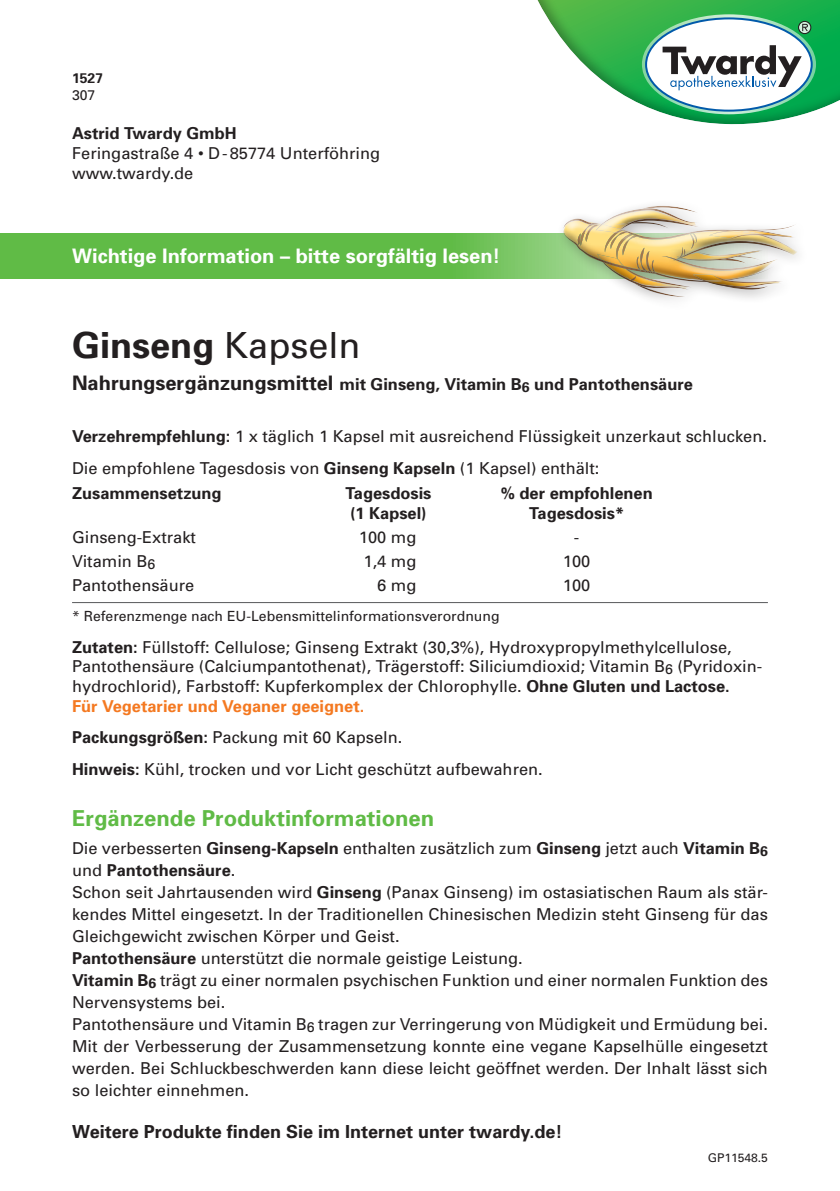
<style>
.page{position:relative;width:840px;height:1191px;background:#fff}
.page>*{position:absolute;margin:0;border:0;box-sizing:border-box;transform-origin:0 0}
.t1{font:700 36px "Univers";color:#231f20}
.t2{font:700 22px "Univers";color:#60bb46}
.t3{font:700 20px "Univers";color:#fff}
.t4{font:700 18px "Univers";color:#231f20}
.t5{font:16.4px/22px "Univers";color:#231f20}
.t6{font:700 16.4px "Univers";color:#231f20}
.t7{font:14px "Univers";color:#231f20}
.t8{font:700 14px "Univers";color:#231f20}
.t9{font:12px "Univers";color:#231f20}
.s1{font-weight:400}
.s2{font-size:20px}
.s3{font-weight:700}
.s4{font-weight:700;color:#f47921}
</style>
<div class="page">
<svg style="left:0;top:233px;width:552px;height:46px;background:#64bc4a"></svg>
<svg style="left:537px;top:0;width:302px;height:125px"></svg>
<hr style="left:72px;top:602px;width:695px;height:1px;background:#57585a">
<img style="left:557px;top:207px;width:241px;height:93px">
<p class="t8" style="left:72px;top:70px;width:33px">1527</p>
<p class="t7" style="left:72px;top:87px;width:25px">307</p>
<p class="t6" style="left:72px;top:123px;width:166px">Astrid Twardy GmbH</p>
<p class="t5" style="left:72px;top:143px;width:309px;line-height:19.6px">Feringastraße 4 • D-85774 Unterföhring www.twardy.de</p>
<p class="t3" style="left:72px;top:243px;width:429px">Wichtige Information – bitte sorgfältig lesen!</p>
<h1 class="t1" style="left:72px;top:323px;width:290px">Ginseng <span class="s1">Kapseln</span></h1>
<p class="t6" style="left:72px;top:375px;width:622px"><span class="s2">Nahrungsergänzungsmittel</span> mit Ginseng, Vitamin B<sub>6</sub> und Pantothensäure</p>
<p class="t5" style="left:72px;top:420px;width:696px;line-height:31.6px"><span class="s3">Verzehrempfehlung:</span> 1 x täglich 1 Kapsel mit ausreichend Flüssigkeit unzerkaut schlucken.<br>Die empfohlene Tagesdosis von <span class="s3">Ginseng Kapseln</span> (1 Kapsel) enthält:</p>
<p class="t6" style="left:72px;top:483px;width:151px">Zusammensetzung</p>
<p class="t6" style="left:345px;top:483px;width:87px">Tagesdosis</p>
<p class="t6" style="left:500px;top:483px;width:154px">% der empfohlenen</p>
<p class="t6" style="left:350px;top:503px;width:78px">(1 Kapsel)</p>
<p class="t6" style="left:528px;top:503px;width:97px">Tagesdosis*</p>
<p class="t5" style="left:72px;top:526px;width:125px">Ginseng-Extrakt</p>
<p class="t5" style="left:359px;top:526px;width:59px">100 mg</p>
<p class="t5" style="left:573px;top:526px;width:7px">-</p>
<p class="t5" style="left:72px;top:550px;width:85px">Vitamin B<sub>6</sub></p>
<p class="t5" style="left:363px;top:550px;width:54px">1,4 mg</p>
<p class="t5" style="left:562px;top:550px;width:29px">100</p>
<p class="t5" style="left:72px;top:574px;width:124px">Pantothensäure</p>
<p class="t5" style="left:377px;top:574px;width:41px">6 mg</p>
<p class="t5" style="left:562px;top:574px;width:29px">100</p>
<p class="t7" style="left:72px;top:608px;width:429px">* Referenzmenge nach EU-Lebensmittelinformationsverordnung</p>
<p class="t5" style="left:72px;top:637px;width:691px;line-height:19.6px"><span class="s3">Zutaten:</span> Füllstoff: Cellulose; Ginseng Extrakt (30,3%), Hydroxypropylmethylcellulose, Pantothensäure (Calciumpantothenat), Trägerstoff: Siliciumdioxid; Vitamin B<sub>6</sub> (Pyridoxin&shy;hydrochlorid), Farbstoff: Kupferkomplex der Chlorophylle. <span class="s3">Ohne Gluten und Lactose.<br></span><span class="s4">Für Vegetarier und Veganer geeignet.</span></p>
<p class="t5" style="left:72px;top:722px;width:472px;line-height:31.6px"><span class="s3">Packungsgrößen:</span> Packung mit 60 Kapseln.<br><span class="s3">Hinweis:</span> Kühl, trocken und vor Licht geschützt aufbewahren.</p>
<h2 class="t2" style="left:72px;top:804px;width:363px">Ergänzende Produktinformationen</h2>
<p class="t5" style="left:72px;top:837px;width:697px">Die verbesserten <span class="s3">Ginseng-Kapseln</span> enthalten zusätzlich zum <span class="s3">Ginseng</span> jetzt auch <span class="s3">Vitamin B</span><sub>6 </sub>und <span class="s3">Pantothensäure</span>.<br>Schon seit Jahrtausenden wird <span class="s3">Ginseng</span> (Panax Ginseng) im ostasiatischen Raum als stär&shy;kendes Mittel eingesetzt. In der Traditionellen Chinesischen Medizin steht Ginseng für das Gleichgewicht zwischen Körper und Geist.<br><span class="s3">Pantothensäure</span> unterstützt die normale geistige Leistung.<br><span class="s3">Vitamin B</span><sub>6</sub> trägt zu einer normalen psychischen Funktion und einer normalen Funktion des Nervensystems bei.<br>Pantothensäure und Vitamin B<sub>6</sub> tragen zur Verringerung von Müdigkeit und Ermüdung bei.<br>Mit der Verbesserung der Zusammensetzung konnte eine vegane Kapselhülle eingesetzt werden. Bei Schluckbeschwerden kann diese leicht geöffnet werden. Der Inhalt lässt sich so leichter einnehmen.</p>
<p class="t4" style="left:72px;top:1120px;width:491px">Weitere Produkte finden Sie im Internet unter twardy.de!</p>
<p class="t9" style="left:707px;top:1150px;width:62px">GP11548.5</p>
</div>
